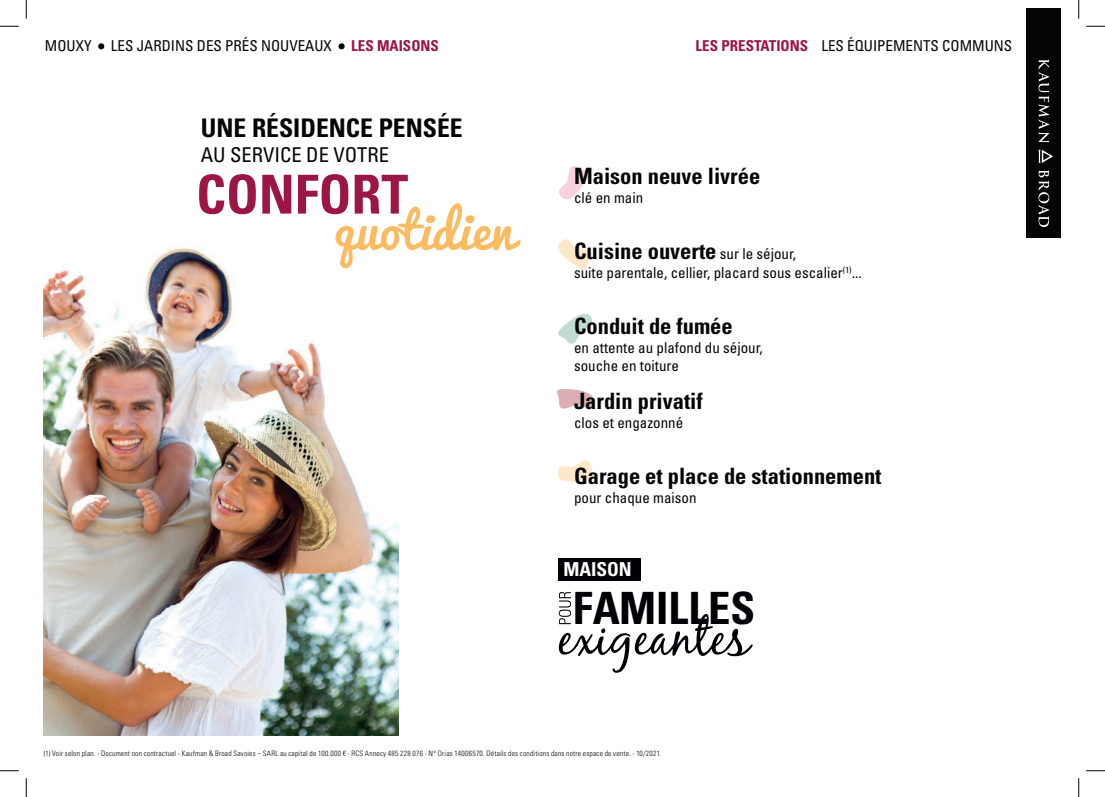
<style>
.page{position:relative;width:1105px;height:797px;background:#fff}
.page>*{position:absolute;margin:0;border:0;box-sizing:border-box;transform-origin:0 0}
.t1{font:700 condensed 53.75px "Univers LT Std";color:#9b1646}
.t2{font:50px "Pacifico";color:#fcba61}
.t3{font:700 condensed 44.5px "Univers LT Std";color:#000005}
.t4{font:700 condensed 25.62px "Univers LT Std";color:#040507}
.t5{font:700 condensed 22.5px "Univers LT Std";color:#040507}
.t6{font:condensed 20.38px "Univers LT Std";color:#040507}
.t7{font:700 condensed 19.25px "Univers LT Std";color:#fff}
.t8{font:condensed 15px/18.8px "Univers LT Std";color:#040507}
.t9{font:700 condensed 15px "Univers LT Std";color:#9b1646}
.t10{font:300 condensed 7.5px "Univers LT Std";letter-spacing:.025em;color:#040507}
.s1{font-weight:700;color:#9b1646}
.s2{font-weight:400;font-size:15px}
</style>
<div class="page">
<img style="left:44px;top:248px;width:354px;height:487px">
<div style="left:1026px;top:9px;width:35px;height:229px;background:#040507"></div>
<svg style="left:1038px;top:59px;width:11px;height:83px"></svg>
<svg style="left:1038px;top:170px;width:11px;height:57px"></svg>
<svg style="left:1039px;top:150px;width:14px;height:13px"></svg>
<svg style="left:98px;top:43px;width:6px;height:6px"></svg>
<div style="left:338px;top:43px;width:7px;height:6px;background:#040507;border-radius:50%"></div>
<svg style="left:559px;top:166px;width:30px;height:33px"></svg>
<svg style="left:558px;top:239px;width:33px;height:31px"></svg>
<svg style="left:558px;top:313px;width:35px;height:31px"></svg>
<svg style="left:557px;top:389px;width:36px;height:19px"></svg>
<div style="left:559px;top:558px;width:82px;height:23px;background:#000005"></div>
<svg style="left:559px;top:592px;width:194px;height:80px"></svg>
<svg style="left:557px;top:460px;width:38px;height:21px"></svg>
<svg style="left:0;top:25px;width:19px;height:2px"></svg>
<svg style="left:1086px;top:25px;width:19px;height:2px"></svg>
<svg style="left:0;top:770px;width:19px;height:1px"></svg>
<svg style="left:1086px;top:770px;width:19px;height:1px"></svg>
<svg style="left:25px;top:0;width:2px;height:19px"></svg>
<svg style="left:25px;top:778px;width:2px;height:19px"></svg>
<svg style="left:1078px;top:0;width:1px;height:19px"></svg>
<svg style="left:1078px;top:778px;width:1px;height:19px"></svg>
<p class="t8" style="left:45px;top:36px;width:48px">MOUXY</p>
<p class="t8" style="left:111px;top:36px;width:222px">LES JARDINS DES PRÉS NOUVEAUX</p>
<p class="t9" style="left:351px;top:37px;width:89px">LES MAISONS</p>
<p class="t8" style="left:696px;top:36px;width:318px"><span class="s1">LES PRESTATIONS</span> LES ÉQUIPEMENTS COMMUNS</p>
<h3 class="t4" style="left:201px;top:112px;width:263px">UNE RÉSIDENCE PENSÉE</h3>
<h3 class="t6" style="left:201px;top:142px;width:190px">AU SERVICE DE VOTRE</h3>
<h1 class="t1" style="left:196px;top:161px;width:214px">CONFORT</h1>
<h2 class="t2" style="left:335px;top:187px;width:180px">quotidien</h2>
<h3 class="t5" style="left:574px;top:162px;width:188px">Maison neuve livrée</h3>
<p class="t8" style="left:574px;top:188px;width:71px">clé en main</p>
<h3 class="t5" style="left:574px;top:237px;width:224px">Cuisine ouverte <span class="s2">sur le séjour,</span></h3>
<p class="t8" style="left:574px;top:263px;width:289px">suite parentale, cellier, placard sous escalier<sup>(1)</sup>...</p>
<h3 class="t5" style="left:574px;top:312px;width:160px">Conduit de fumée</h3>
<p class="t8" style="left:574px;top:338px;width:190px">en attente au plafond du séjour, souche en toiture</p>
<h3 class="t5" style="left:574px;top:387px;width:130px">Jardin privatif</h3>
<p class="t8" style="left:574px;top:413px;width:111px">clos et engazonné</p>
<h3 class="t5" style="left:574px;top:462px;width:309px">Garage et place de stationnement</h3>
<p class="t8" style="left:574px;top:488px;width:124px">pour chaque maison</p>
<p class="t7" style="left:563px;top:558px;width:70px">MAISON</p>
<h3 class="t3" style="left:573px;top:581px;width:184px">FAMILLES</h3>
<p class="t10" style="left:44px;top:748px;width:619px">(1) Voir selon plan. - Document non contractuel - Kaufman &amp; Broad Savoies – SARL au capital de 100.000 € - RCS Annecy 485 228 076 - N° Orias 14006570. Détails des conditions dans notre espace de vente. - 10/2021.</p>
</div>
